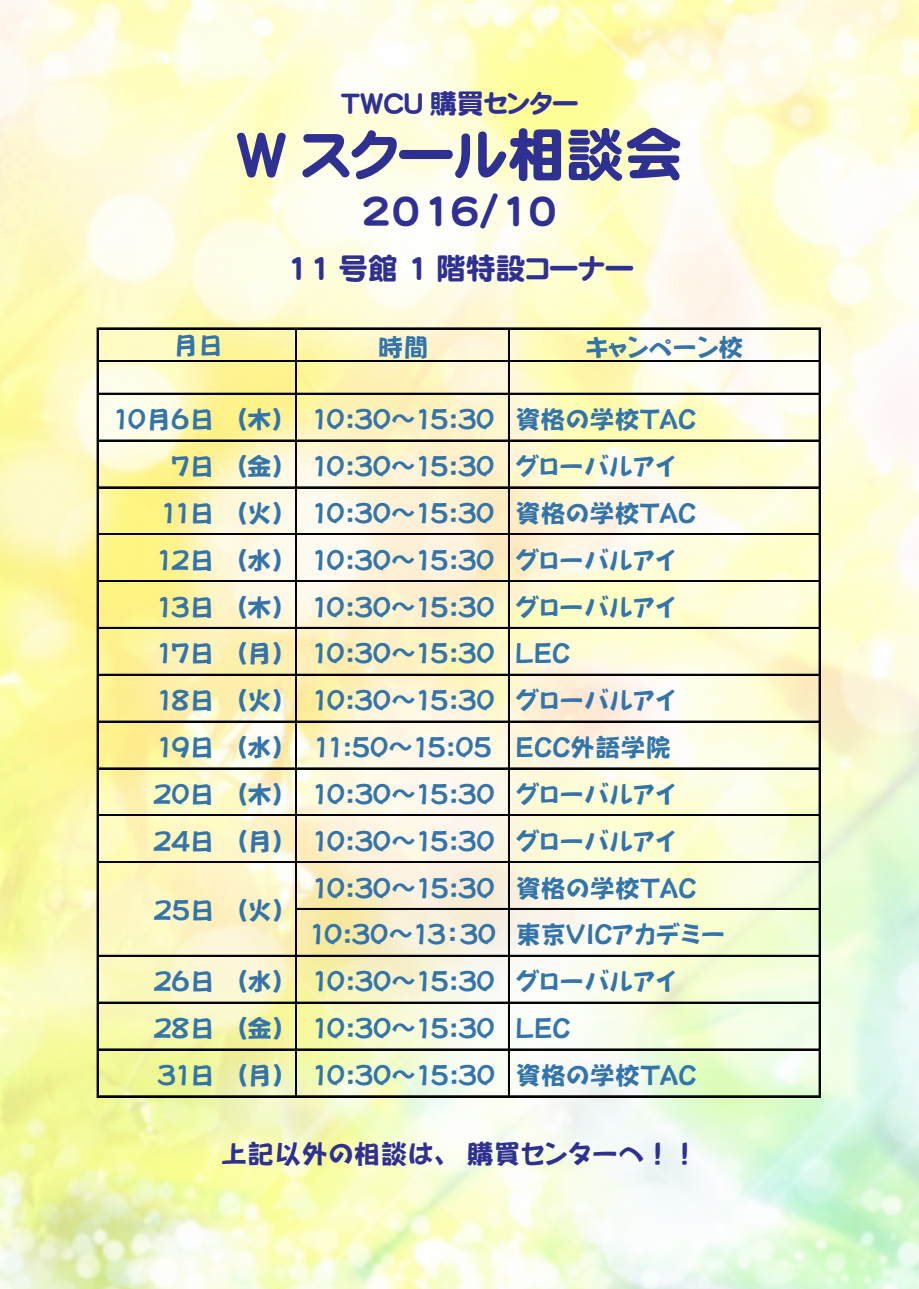
<style>
.page{position:relative;width:919px;height:1289px;background:#fff}
.page>*{position:absolute;margin:0;border:0;box-sizing:border-box;transform-origin:0 0}
.t1{font:58.5px "DF Maru Gothic N SB WING RKSJ H";color:#2e3092}
.t2{font:39px "DF Maru Gothic N SB WING RKSJ H";color:#2e3092}
.t3{font:30px "DF Maru Gothic N SB WING RKSJ H";color:#2e3092}
.t4{font:27px "Yuyu Gothictai EGP4 Extra SJIS";color:#2e3092}
.t5{font:27px "DF Maru Gothic N SB WING RKSJ H";color:#2e3092}
.t6{font:25.5px "Yuyu Gothictai EGP4 Extra SJIS";color:#3374aa}
</style>
<div class="page">
<img style="left:0;top:0;width:918px;height:1288px">
<hr style="left:97px;top:328px;width:1px;height:769px;background:#030303">
<hr style="left:295px;top:329px;width:1px;height:768px;background:#030303">
<hr style="left:296px;top:329px;width:1px;height:768px;background:#030303">
<hr style="left:508px;top:329px;width:2px;height:768px;background:#030303">
<hr style="left:818px;top:329px;width:1px;height:768px;background:#030303">
<hr style="left:819px;top:329px;width:1px;height:768px;background:#030303">
<hr style="left:98px;top:328px;width:722px;height:1px;background:#030303">
<hr style="left:98px;top:360px;width:722px;height:2px;background:#030303">
<hr style="left:98px;top:393px;width:722px;height:1px;background:#030303">
<hr style="left:98px;top:440px;width:722px;height:1px;background:#030303">
<hr style="left:98px;top:486px;width:722px;height:1px;background:#030303">
<hr style="left:98px;top:487px;width:722px;height:1px;background:#030303">
<hr style="left:98px;top:533px;width:722px;height:2px;background:#030303">
<hr style="left:98px;top:580px;width:722px;height:2px;background:#030303">
<hr style="left:98px;top:627px;width:722px;height:1px;background:#030303">
<hr style="left:98px;top:674px;width:722px;height:1px;background:#030303">
<hr style="left:98px;top:720px;width:722px;height:1px;background:#030303">
<hr style="left:98px;top:721px;width:722px;height:1px;background:#030303">
<hr style="left:98px;top:767px;width:722px;height:1px;background:#030303">
<hr style="left:98px;top:768px;width:722px;height:1px;background:#030303">
<hr style="left:98px;top:814px;width:722px;height:2px;background:#030303">
<hr style="left:98px;top:861px;width:722px;height:2px;background:#030303">
<hr style="left:297px;top:908px;width:523px;height:1px;background:#030303">
<hr style="left:98px;top:955px;width:722px;height:1px;background:#030303">
<hr style="left:98px;top:1001px;width:722px;height:1px;background:#030303">
<hr style="left:98px;top:1002px;width:722px;height:1px;background:#030303">
<hr style="left:98px;top:1048px;width:722px;height:2px;background:#030303">
<hr style="left:98px;top:1095px;width:722px;height:2px;background:#030303">
<p class="t5" style="left:341px;top:89px;width:239px">TWCU 購買センター</p>
<h1 class="t1" style="left:236px;top:125px;width:448px">W スクール相談会</h1>
<h2 class="t2" style="left:361px;top:191px;width:197px">2016/10</h2>
<p class="t3" style="left:285px;top:253px;width:350px">11 号館 1 階特設コーナー</p>
<p class="t6" style="left:173px;top:333px;width:52px">月日</p>
<p class="t6" style="left:378px;top:334px;width:52px">時間</p>
<p class="t6" style="left:585px;top:334px;width:160px">キャンペーン校</p>
<p class="t6" style="left:114px;top:407px;width:584px">10月6日 (木) 10:30～15:30 資格の学校TAC</p>
<p class="t6" style="left:171px;top:453px;width:505px">7日 (金) 10:30～15:30 グローバルアイ</p>
<p class="t6" style="left:161px;top:500px;width:536px">11日 (火) 10:30～15:30 資格の学校TAC</p>
<p class="t6" style="left:157px;top:547px;width:519px">12日 (水) 10:30～15:30 グローバルアイ</p>
<p class="t6" style="left:157px;top:594px;width:519px">13日 (木) 10:30～15:30 グローバルアイ</p>
<p class="t6" style="left:157px;top:641px;width:414px">17日 (月) 10:30～15:30 LEC</p>
<p class="t6" style="left:157px;top:687px;width:519px">18日 (火) 10:30～15:30 グローバルアイ</p>
<p class="t6" style="left:157px;top:734px;width:515px">19日 (水) 11:50～15:05 ECC外語学院</p>
<p class="t6" style="left:153px;top:781px;width:524px">20日 (木) 10:30～15:30 グローバルアイ</p>
<p class="t6" style="left:153px;top:828px;width:524px">24日 (月) 10:30～15:30 グローバルアイ</p>
<p class="t6" style="left:313px;top:875px;width:385px">10:30～15:30 資格の学校TAC</p>
<p class="t6" style="left:310px;top:922px;width:417px">10:30～13：30 東京VICアカデミー</p>
<p class="t6" style="left:153px;top:968px;width:524px">26日 (水) 10:30～15:30 グローバルアイ</p>
<p class="t6" style="left:153px;top:1015px;width:419px">28日 (金) 10:30～15:30 LEC</p>
<p class="t6" style="left:158px;top:1062px;width:540px">31日 (月) 10:30～15:30 資格の学校TAC</p>
<p class="t6" style="left:153px;top:897px;width:135px">25日 (火)</p>
<p class="t4" style="left:220px;top:1139px;width:479px">上記以外の相談は、購買センターへ！！</p>
</div>
